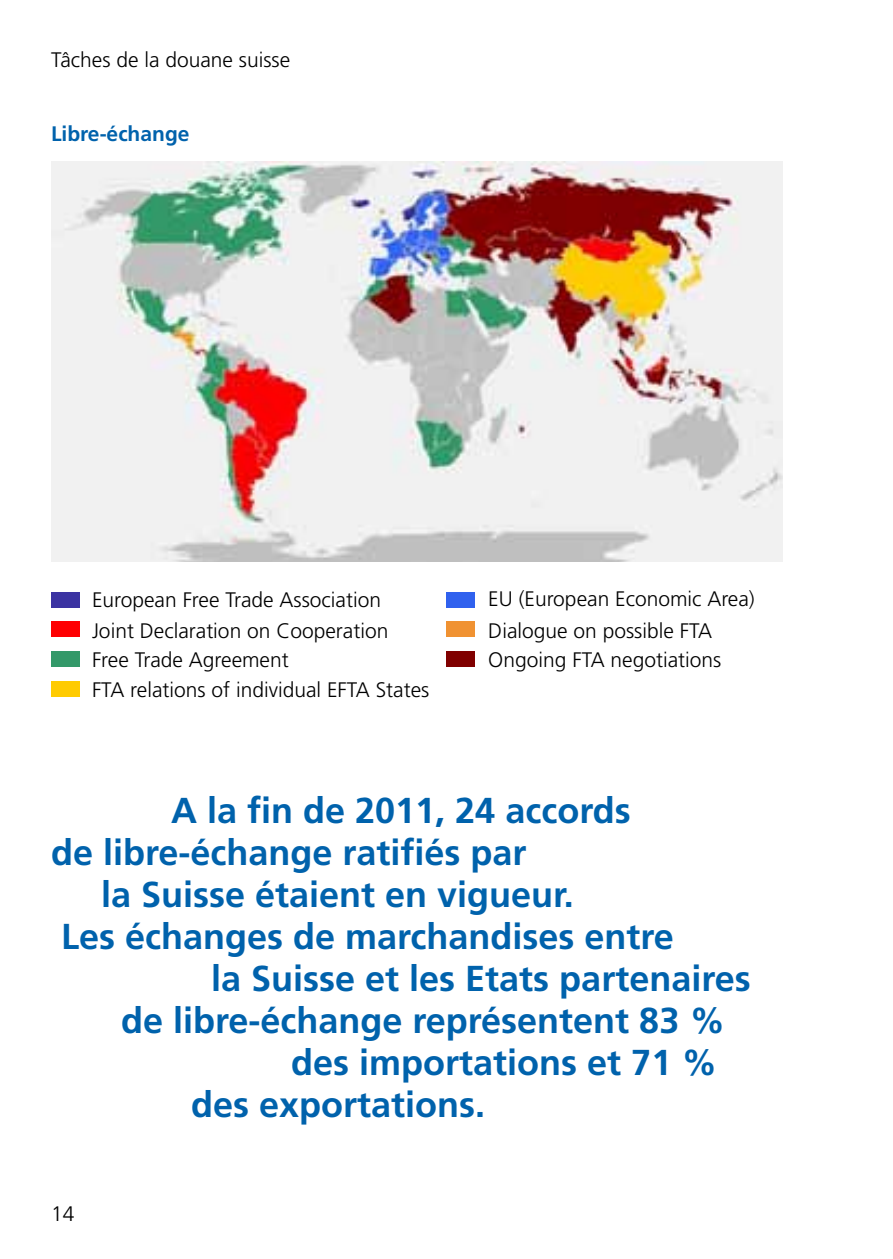
<style>
.page{position:relative;width:893px;height:1259px;background:#fff}
.page>*{position:absolute;margin:0;border:0;box-sizing:border-box;transform-origin:0 0}
.t1{font:700 36px "Frutiger LT Std";color:#0062ac}
.t2{font:300 21px/30px "Frutiger LT Std";color:#000}
.t3{font:700 21px "Frutiger LT Std";color:#0062ac}
</style>
<div class="page">
<img style="left:51px;top:162px;width:732px;height:399px">
<div style="left:51px;top:592px;width:28px;height:15px;background:#3b33a2"></div>
<div style="left:446px;top:592px;width:29px;height:15px;background:#3061ee"></div>
<div style="left:446px;top:622px;width:29px;height:15px;background:#f09232"></div>
<div style="left:51px;top:622px;width:28px;height:15px;background:#fe0002"></div>
<div style="left:51px;top:651px;width:28px;height:15px;background:#339969"></div>
<div style="left:51px;top:681px;width:28px;height:15px;background:#ffcb01"></div>
<div style="left:446px;top:651px;width:29px;height:16px;background:#800000"></div>
<p class="t2" style="left:51px;top:45px;width:241px">Tâches de la douane suisse</p>
<p class="t3" style="left:51px;top:121px;width:140px">Libre-échange</p>
<p class="t2" style="left:92px;top:585px;width:339px">European Free Trade Association<br>Joint Declaration on Cooperation<br>Free Trade Agreement<br>FTA relations of individual EFTA States</p>
<p class="t2" style="left:488px;top:584px;width:268px;line-height:31.2px">EU (European Economic Area)<br>Dialogue on possible FTA</p>
<p class="t2" style="left:488px;top:645px;width:235px">Ongoing FTA negotiations</p>
<h1 class="t1" style="left:171px;top:789px;width:461px">A la fin de 2011, 24 accords</h1>
<h1 class="t1" style="left:51px;top:831px;width:477px">de libre-échange ratifiés par</h1>
<h1 class="t1" style="left:101px;top:873px;width:474px">la Suisse étaient en vigueur.</h1>
<h1 class="t1" style="left:61px;top:915px;width:614px">Les échanges de marchandises entre</h1>
<h1 class="t1" style="left:211px;top:957px;width:541px">la Suisse et les Etats partenaires</h1>
<h1 class="t1" style="left:121px;top:999px;width:606px">de libre-échange représentent 83 %</h1>
<h1 class="t1" style="left:291px;top:1041px;width:428px">des importations et 71 %</h1>
<h1 class="t1" style="left:191px;top:1083px;width:296px">des exportations.</h1>
<p class="t2" style="left:51px;top:1199px;width:25px">14</p>
</div>
